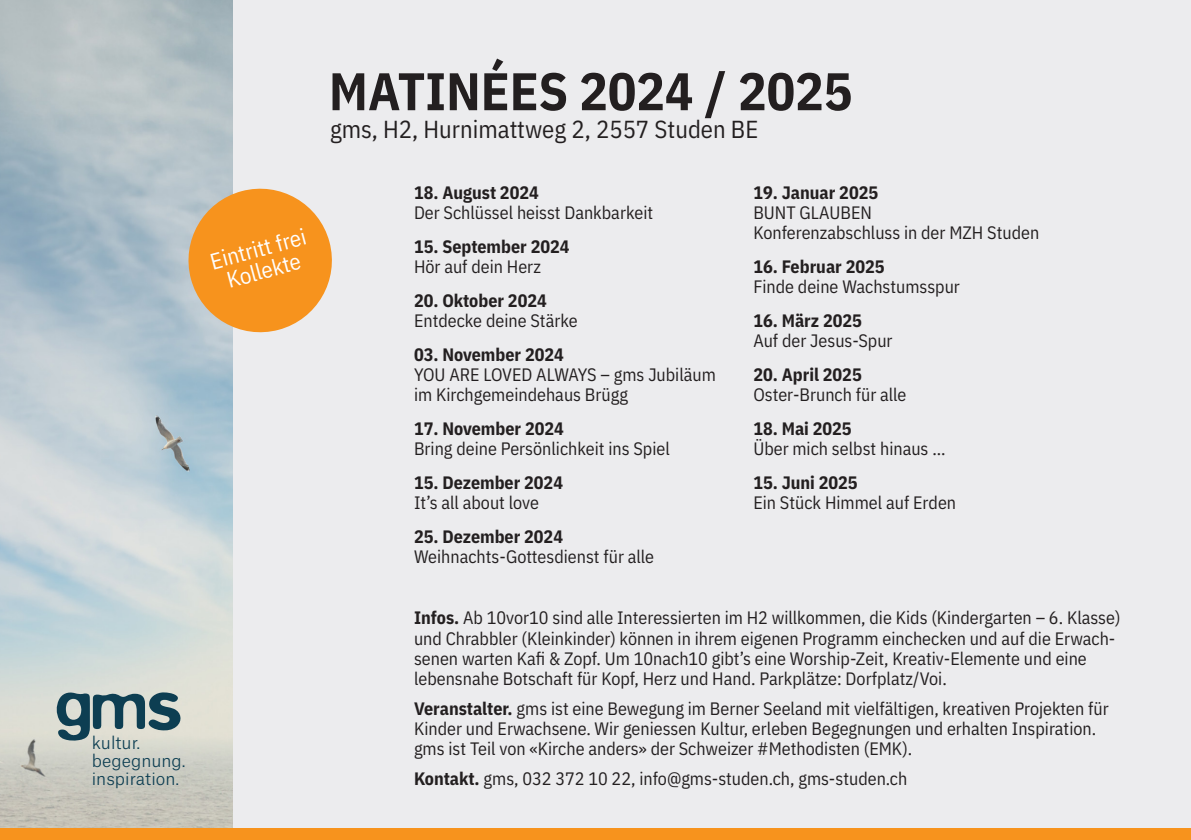
<style>
.page{position:relative;width:1191px;height:840px;background:#fff}
.page>*{position:absolute;margin:0;border:0;box-sizing:border-box;transform-origin:0 0}
.t1{font:700 52.8px "IBM Plex Sans Cond";color:#231f20}
.t2{font:24.6px "IBM Plex Sans Cond";color:#231f20}
.t3{font:22.6px/22.2px "IBM Plex Sans Cond";color:#fff;text-align:center}
.t4{font:18px/20px "IBM Plex Sans Cond";color:#231f20}
.t5{font:700 18px "IBM Plex Sans Cond";color:#231f20}
.t6{font:300 17px/18px "Atlas Grotesk";color:#0d3e52}
.s1{font-weight:700}
</style>
<div class="page">
<div style="left:232px;top:0;width:959px;height:839px;background:#ececee"></div>
<img style="left:0;top:0;width:232px;height:828px">
<div style="left:0;top:828px;width:1191px;height:11px;background:#f7931d"></div>
<svg style="left:56px;top:691px;width:127px;height:49px;background:#81979a"></svg>
<svg style="left:181px;top:181px;width:151px;height:159px"></svg>
<p class="t6" style="left:92px;top:731px;width:95px">kultur. begegnung. inspiration.</p>
<p class="t3" style="left:207px;top:249px;width:100px;rotate:-15deg">Eintritt frei<br>Kollekte</p>
<h1 class="t1" style="left:329px;top:49px;width:525px">MATINÉES 2024 / 2025</h1>
<h2 class="t2" style="left:330px;top:110px;width:430px">gms, H2, Hurnimattweg 2, 2557 Studen BE</h2>
<p class="t5" style="left:414px;top:178px;width:126px">18. August 2024</p>
<p class="t4" style="left:414px;top:200px;width:241px">Der Schlüssel heisst Dankbarkeit</p>
<p class="t5" style="left:414px;top:232px;width:157px">15. September 2024</p>
<p class="t4" style="left:414px;top:254px;width:128px">Hör auf dein Herz</p>
<p class="t5" style="left:414px;top:286px;width:134px">20. Oktober 2024</p>
<p class="t4" style="left:414px;top:308px;width:165px">Entdecke deine Stärke</p>
<p class="t5" style="left:414px;top:340px;width:151px">03. November 2024</p>
<p class="t4" style="left:414px;top:362px;width:303px">YOU ARE LOVED ALWAYS – gms Jubiläum im Kirchgemeindehaus Brügg</p>
<p class="t5" style="left:414px;top:414px;width:151px">17. November 2024</p>
<p class="t4" style="left:414px;top:436px;width:257px">Bring deine Persönlichkeit ins Spiel</p>
<p class="t5" style="left:414px;top:468px;width:151px">15. Dezember 2024</p>
<p class="t4" style="left:414px;top:490px;width:126px">It’s all about love</p>
<p class="t5" style="left:414px;top:522px;width:151px">25. Dezember 2024</p>
<p class="t4" style="left:414px;top:544px;width:242px">Weihnachts-Gottesdienst für alle</p>
<p class="t5" style="left:753px;top:178px;width:126px">19. Januar 2025</p>
<p class="t4" style="left:753px;top:200px;width:287px">BUNT GLAUBEN<br>Konferenzabschluss in der MZH Studen</p>
<p class="t5" style="left:753px;top:252px;width:133px">16. Februar 2025</p>
<p class="t4" style="left:753px;top:274px;width:208px">Finde deine Wachstumsspur</p>
<p class="t5" style="left:753px;top:306px;width:110px">16. März 2025</p>
<p class="t4" style="left:753px;top:328px;width:141px">Auf der Jesus-Spur</p>
<p class="t5" style="left:753px;top:360px;width:110px">20. April 2025</p>
<p class="t4" style="left:753px;top:382px;width:155px">Oster-Brunch für alle</p>
<p class="t5" style="left:753px;top:414px;width:100px">18. Mai 2025</p>
<p class="t4" style="left:753px;top:436px;width:194px">Über mich selbst hinaus …</p>
<p class="t5" style="left:753px;top:468px;width:106px">15. Juni 2025</p>
<p class="t4" style="left:753px;top:490px;width:204px">Ein Stück Himmel auf Erden</p>
<p class="t4" style="left:414px;top:606px;width:708px"><span class="s1">Infos.</span> Ab 10vor10 sind alle Interessierten im H2 willkommen, die Kids (Kindergarten – 6. Klasse) und Chrabbler (Kleinkinder) können in ihrem eigenen Programm einchecken und auf die Erwach&shy;senen warten Kafi &amp; Zopf. Um 10nach10 gibt’s eine Worship-Zeit, Kreativ-Elemente und eine lebensnahe Botschaft für Kopf, Herz und Hand. Parkplätze: Dorfplatz/Voi.</p>
<p class="t4" style="left:414px;top:696px;width:696px"><span class="s1">Veranstalter.</span> gms ist eine Bewegung im Berner Seeland mit vielfältigen, kreativen Projekten für<br>Kinder und Erwachsene. Wir geniessen Kultur, erleben Begegnungen und erhalten Inspiration. gms ist Teil von «Kirche anders» der Schweizer #Methodisten (EMK).</p>
<p class="t4" style="left:414px;top:766px;width:495px"><span class="s1">Kontakt.</span> gms, 032 372 10 22, info@gms-studen.ch, gms-studen.ch</p>
</div>
